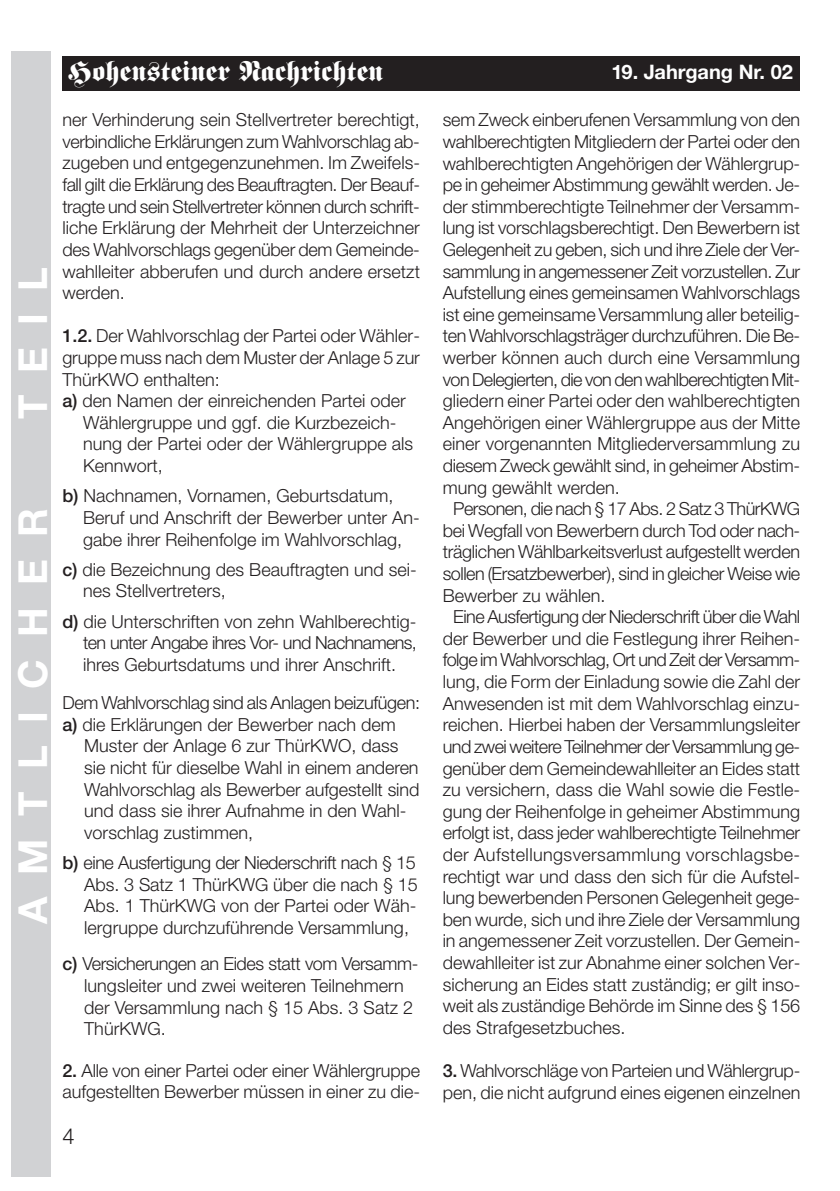
<style>
.page{position:relative;width:840px;height:1191px;background:#fff}
.page>*{position:absolute;margin:0;border:0;box-sizing:border-box;transform-origin:0 0}
.t1{font:700 40px "Helvetica Neue";letter-spacing:.555em;color:#fff}
.t2{font:28px "Fette Fraktur";color:#fff}
.t3{font:300 22px "Helvetica Neue";color:#231f20}
.t4{font:700 20px "Helvetica Neue";color:#fff}
.t5{font:300 18px/21.6px "Helvetica Neue";letter-spacing:-.005em;color:#231f20}
.t6{font:300 18px "Helvetica Neue";letter-spacing:-.03em;color:#231f20}
.t7{font:300 18px "Helvetica Neue";letter-spacing:-.025em;color:#231f20}
.t8{font:300 18px "Helvetica Neue";letter-spacing:-.035em;color:#231f20}
.t9{font:300 18px "Helvetica Neue";letter-spacing:.02em;color:#231f20}
.s1{font-weight:500}
</style>
<div class="page">
<div style="left:62px;top:57px;width:737px;height:34px;background:#231f20"></div>
<div style="left:11px;top:51px;width:40px;height:1125px;background:#d1d2d4"></div>
<h1 class="t1" style="left:18px;top:419px;width:154px;rotate:-90deg">TEIL</h1>
<h1 class="t1" style="left:18px;top:924px;width:417px;rotate:-90deg">AMTLICHER</h1>
<h2 class="t2" style="left:68px;top:61px;width:316px">Hohensteiner Nachrichten</h2>
<p class="t4" style="left:611px;top:64px;width:183px">19. Jahrgang Nr. 02</p>
<p class="t5" style="left:62px;top:111px;width:359px;text-align:justify">ner Verhinderung sein Stellvertreter berechtigt, verbindliche Erklärungen zum Wahlvorschlag ab&shy;zugeben und entgegenzunehmen. Im Zweifels&shy;fall gilt die Erklärung des Beauftragten. Der Beauf&shy;tragte und sein Stellvertreter können durch schrift&shy;liche Erklärung der Mehrheit der Unterzeichner des Wahlvorschlags gegenüber dem Gemeinde&shy;wahlleiter abberufen und durch andere ersetzt werden.</p>
<p class="t5" style="left:62px;top:327px;width:359px"><span class="s1">1.2.</span> Der Wahlvorschlag der Partei oder Wähler-</p>
<p class="t5" style="left:62px;top:348px;width:359px">gruppe muss nach dem Muster der Anlage 5 zur</p>
<p class="t5" style="left:62px;top:370px;width:159px">ThürKWO enthalten:</p>
<p class="t5" style="left:62px;top:392px;width:345px"><span class="s1">a)</span> den Namen der einreichenden Partei oder</p>
<p class="t5" style="left:83px;top:413px;width:314px">Wählergruppe und ggf. die Kurzbezeich-</p>
<p class="t5" style="left:83px;top:435px;width:331px">nung der Partei oder der Wählergruppe als</p>
<p class="t5" style="left:83px;top:456px;width:81px">Kennwort,</p>
<p class="t5" style="left:83px;top:487px;width:338px;text-indent:-21px"><span class="s1">b)</span> Nachnamen, Vornamen, Geburtsdatum,<br>Beruf und Anschrift der Bewerber unter An&shy;gabe ihrer Reihenfolge im Wahlvorschlag,</p>
<p class="t5" style="left:83px;top:560px;width:335px;text-indent:-21px"><span class="s1">c)</span> die Bezeichnung des Beauftragten und sei&shy;nes Stellvertreters,</p>
<p class="t5" style="left:83px;top:612px;width:335px;text-align:justify;text-indent:-21px"><span class="s1">d)</span> die Unterschriften von zehn Wahlberechtig&shy;ten unter Angabe ihres Vor- und Nachnamens, ihres Geburtsdatums und ihrer Anschrift.</p>
<p class="t5" style="left:62px;top:693px;width:359px">Dem Wahlvorschlag sind als Anlagen beizufügen: <span class="s1">a)</span> die Erklärungen der Bewerber nach dem</p>
<p class="t5" style="left:84px;top:737px;width:336px">Muster der Anlage 6 zur ThürKWO, dass sie nicht für dieselbe Wahl in einem anderen Wahlvorschlag als Bewerber aufgestellt sind und dass sie ihrer Aufnahme in den Wahl&shy;vorschlag zustimmen,</p>
<p class="t5" style="left:84px;top:853px;width:335px;text-align:justify;text-indent:-22px"><span class="s1">b)</span> eine Ausfertigung der Niederschrift nach § 15<br>Abs. 3 Satz 1 ThürKWG über die nach § 15<br>Abs. 1 ThürKWG von der Partei oder Wäh&shy;lergruppe durchzuführende Versammlung,</p>
<p class="t5" style="left:84px;top:954px;width:335px;text-indent:-22px"><span class="s1">c)</span> Versicherungen an Eides statt vom Versamm&shy;lungsleiter und zwei weiteren Teilnehmern der Versammlung nach § 15 Abs. 3 Satz 2<br>ThürKWG.</p>
<p class="t5" style="left:62px;top:1061px;width:359px"><span class="s1">2.</span> Alle von einer Partei oder einer Wählergruppe aufgestellten Bewerber müssen in einer zu die-</p>
<p class="t3" style="left:62px;top:1128px;width:14px">4</p>
<p class="t5" style="left:442px;top:111px;width:359px">sem Zweck einberufenen Versammlung von den</p>
<p class="t5" style="left:442px;top:132px;width:359px">wahlberechtigten Mitgliedern der Partei oder den</p>
<p class="t5" style="left:442px;top:154px;width:359px">wahlberechtigten Angehörigen der Wählergrup-</p>
<p class="t5" style="left:442px;top:176px;width:359px">pe in geheimer Abstimmung gewählt werden. Je-</p>
<p class="t5" style="left:442px;top:197px;width:359px">der stimmberechtigte Teilnehmer der Versamm-</p>
<p class="t5" style="left:442px;top:219px;width:359px">lung ist vorschlagsberechtigt. Den Bewerbern ist</p>
<p class="t5" style="left:442px;top:240px;width:359px">Gelegenheit zu geben, sich und ihre Ziele der Ver-</p>
<p class="t5" style="left:442px;top:262px;width:359px">sammlung in angemessener Zeit vorzustellen. Zur</p>
<p class="t5" style="left:442px;top:284px;width:359px">Aufstellung eines gemeinsamen Wahlvorschlags</p>
<p class="t5" style="left:442px;top:305px;width:359px">ist eine gemeinsame Versammlung aller beteilig-</p>
<p class="t5" style="left:442px;top:327px;width:359px">ten Wahlvorschlagsträger durchzuführen. Die Be-</p>
<p class="t5" style="left:442px;top:348px;width:359px">werber können auch durch eine Versammlung</p>
<p class="t6" style="left:442px;top:373px;width:359px">von Delegierten, die von den wahlberechtigten Mit-</p>
<p class="t5" style="left:442px;top:392px;width:359px">gliedern einer Partei oder den wahlberechtigten</p>
<p class="t5" style="left:442px;top:413px;width:359px">Angehörigen einer Wählergruppe aus der Mitte</p>
<p class="t5" style="left:442px;top:435px;width:359px">einer vorgenannten Mitgliederversammlung zu</p>
<p class="t5" style="left:442px;top:456px;width:359px">diesem Zweck gewählt sind, in geheimer Abstim-</p>
<p class="t5" style="left:442px;top:478px;width:179px">mung gewählt werden.</p>
<p class="t6" style="left:453px;top:502px;width:348px">Personen, die nach § 17 Abs. 2 Satz 3 ThürKWG</p>
<p class="t5" style="left:442px;top:521px;width:359px">bei Wegfall von Bewerbern durch Tod oder nach-</p>
<p class="t5" style="left:442px;top:543px;width:359px">träglichen Wählbarkeitsverlust aufgestellt werden</p>
<p class="t7" style="left:442px;top:567px;width:359px">sollen (Ersatzbewerber), sind in gleicher Weise wie</p>
<p class="t5" style="left:442px;top:586px;width:164px">Bewerber zu wählen.</p>
<p class="t6" style="left:453px;top:610px;width:348px">Eine Ausfertigung der Niederschrift über die Wahl</p>
<p class="t5" style="left:442px;top:629px;width:359px">der Bewerber und die Festlegung ihrer Reihen-</p>
<p class="t8" style="left:442px;top:653px;width:359px">folge im Wahlvorschlag, Ort und Zeit der Versamm-</p>
<p class="t5" style="left:442px;top:672px;width:359px">lung, die Form der Einladung sowie die Zahl der</p>
<p class="t5" style="left:442px;top:694px;width:359px">Anwesenden ist mit dem Wahlvorschlag einzu-</p>
<p class="t5" style="left:442px;top:716px;width:359px">reichen. Hierbei haben der Versammlungsleiter</p>
<p class="t6" style="left:442px;top:740px;width:359px">und zwei weitere Teilnehmer der Versammlung ge-</p>
<p class="t5" style="left:442px;top:759px;width:359px">genüber dem Gemeindewahlleiter an Eides statt</p>
<p class="t5" style="left:442px;top:780px;width:359px">zu versichern, dass die Wahl sowie die Festle-</p>
<p class="t5" style="left:442px;top:802px;width:359px">gung der Reihenfolge in geheimer Abstimmung</p>
<p class="t5" style="left:442px;top:824px;width:359px">erfolgt ist, dass jeder wahlberechtigte Teilnehmer</p>
<p class="t9" style="left:442px;top:848px;width:359px">der Aufstellungsversammlung vorschlagsbe-</p>
<p class="t5" style="left:442px;top:867px;width:359px">rechtigt war und dass den sich für die Aufstel-</p>
<p class="t5" style="left:442px;top:888px;width:359px">lung bewerbenden Personen Gelegenheit gege-</p>
<p class="t5" style="left:442px;top:910px;width:359px">ben wurde, sich und ihre Ziele der Versammlung</p>
<p class="t5" style="left:442px;top:932px;width:359px">in angemessener Zeit vorzustellen. Der Gemein-</p>
<p class="t5" style="left:442px;top:953px;width:359px">dewahlleiter ist zur Abnahme einer solchen Ver-</p>
<p class="t5" style="left:442px;top:975px;width:359px">sicherung an Eides statt zuständig; er gilt inso-</p>
<p class="t5" style="left:442px;top:996px;width:359px">weit als zuständige Behörde im Sinne des § 156</p>
<p class="t5" style="left:442px;top:1018px;width:184px">des Strafgesetzbuches.</p>
<p class="t5" style="left:442px;top:1061px;width:359px"><span class="s1">3.</span> Wahlvorschläge von Parteien und Wählergrup&shy;pen, die nicht aufgrund eines eigenen einzelnen</p>
</div>
